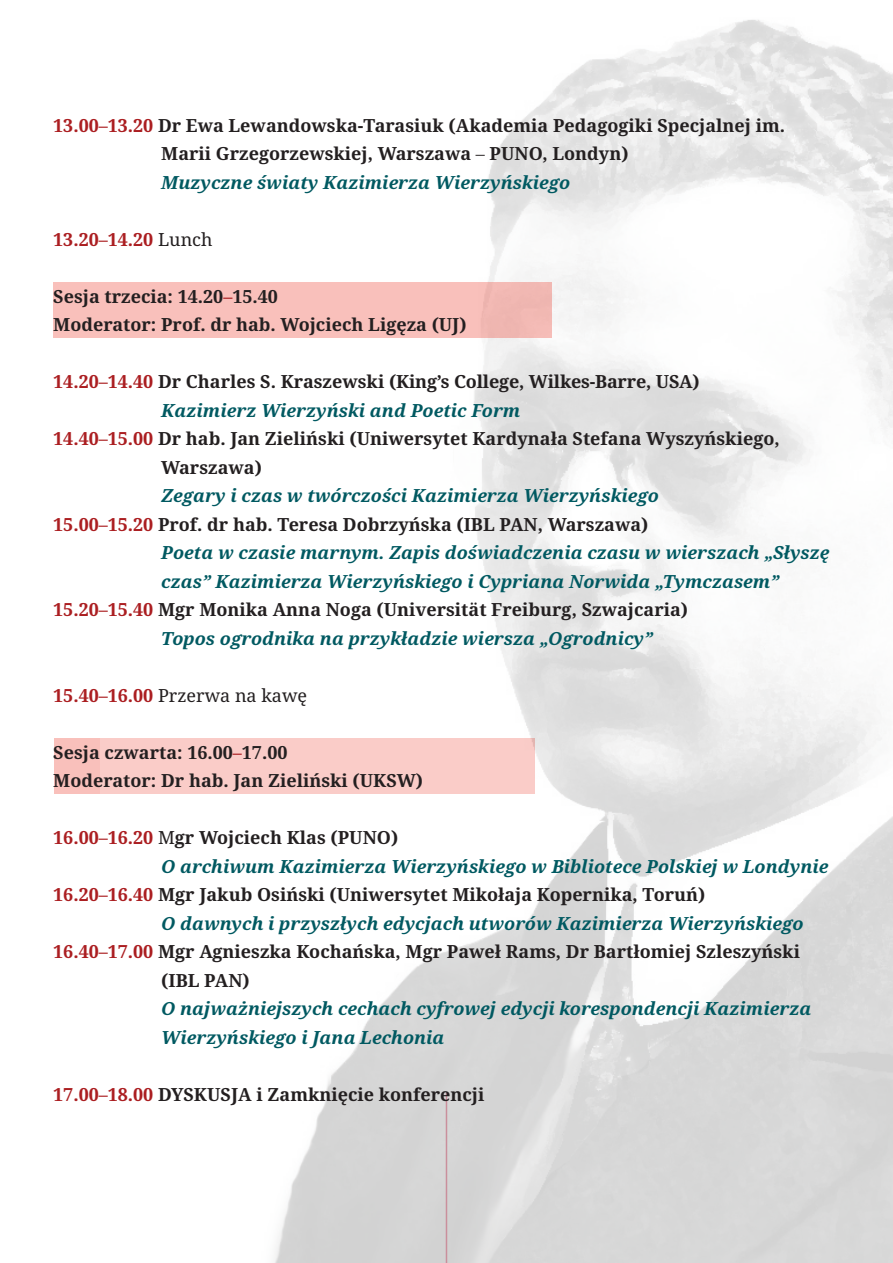
<style>
.page{position:relative;width:893px;height:1263px;background:#fff}
.page>*{position:absolute;margin:0;border:0;box-sizing:border-box;transform-origin:0 0}
.t1{font:700 18px/28.5px "Noto Serif";color:#231f20}
.t2{font:italic 700 18px/28.5px "Noto Serif";color:#005961}
.t3{font:18px "Noto Serif";color:#231f20}
.t4{font:700 18px "Noto Serif";color:#ab1e21}
.s1{color:#ab1e21}
.s2{font-weight:400}
.s3{font-style:italic;color:#005961}
.s4{font-weight:400;color:#231f20}
.s5{font-weight:700;color:#ab1e21}
</style>
<div class="page">
<div style="left:54px;top:738px;width:480px;height:56px;background:#f9c0bb"></div>
<img style="left:100px;top:20px;width:793px;height:1243px">
<hr style="left:446px;top:1093px;width:1px;height:170px;background:#ca8f9c">
<div style="left:53px;top:282px;width:499px;height:56px;background:#f9c0bb"></div>
<p class="t1" style="left:161px;top:111px;width:625px;text-indent:-108px"><span class="s1">13.00–13.20</span> Dr Ewa Lewandowska-Tarasiuk (Akademia Pedagogiki Specjalnej im.<br>Marii Grzegorzewskiej, Warszawa <span class="s2">–</span> PUNO, Londyn)<br><span class="s3">Muzyczne światy Kazimierza Wierzyńskiego</span></p>
<p class="t4" style="left:53px;top:226px;width:161px">13.20–14.20 <span class="s4">Lunch</span></p>
<p class="t1" style="left:53px;top:282px;width:415px">Sesja trzecia: 14.20<span class="s1">–</span>15.40<br>Moderator: Prof. dr hab. Wojciech Ligęza (UJ)</p>
<p class="t1" style="left:53px;top:368px;width:648px"><span class="s1">14.20–14.40</span> Dr Charles S. Kraszewski (King’s College, Wilkes-Barre, USA)</p>
<p class="t2" style="left:161px;top:396px;width:361px">Kazimierz Wierzyński and Poetic Form</p>
<p class="t1" style="left:53px;top:425px;width:728px"><span class="s1">14.40–15.00</span> Dr hab. Jan Zieliński (Uniwersytet Kardynała Stefana Wyszyńskiego,</p>
<p class="t1" style="left:161px;top:453px;width:102px">Warszawa)</p>
<p class="t2" style="left:161px;top:482px;width:499px">Zegary i czas w twórczości Kazimierza Wierzyńskiego</p>
<p class="t1" style="left:53px;top:510px;width:597px"><span class="s1">15.00–15.20</span> Prof. dr hab. Teresa Dobrzyńska (IBL PAN, Warszawa)</p>
<p class="t2" style="left:161px;top:539px;width:670px">Poeta w czasie marnym. Zapis doświadczenia czasu w wierszach „Słyszę</p>
<p class="t2" style="left:161px;top:567px;width:619px">czas” Kazimierza Wierzyńskiego i Cypriana Norwida „Tymczasem”</p>
<p class="t1" style="left:53px;top:596px;width:636px"><span class="s1">15.20–15.40</span> Mgr Monika Anna Noga (Universität Freiburg, Szwajcaria)</p>
<p class="t2" style="left:161px;top:624px;width:493px">Topos ogrodnika na przykładzie wiersza „Ogrodnicy”</p>
<p class="t3" style="left:53px;top:683px;width:255px"><span class="s5">15.40–16.00</span> Przerwa na kawę</p>
<p class="t1" style="left:53px;top:738px;width:371px">Sesja czwarta: 16.00<span class="s1">–</span>17.00<br>Moderator: Dr hab. Jan Zieliński (UKSW)</p>
<p class="t1" style="left:53px;top:824px;width:346px"><span class="s1">16.00–16.20</span> <span class="s2">M</span>gr Wojciech Klas (PUNO)</p>
<p class="t2" style="left:161px;top:852px;width:669px">O archiwum Kazimierza Wierzyńskiego w Bibliotece Polskiej w Londynie</p>
<p class="t1" style="left:53px;top:881px;width:654px"><span class="s1">16.20–16.40</span> Mgr Jakub Osiński (Uniwersytet Mikołaja Kopernika, Toruń)</p>
<p class="t2" style="left:161px;top:909px;width:644px">O dawnych i przyszłych edycjach utworów Kazimierza Wierzyńskiego</p>
<p class="t1" style="left:53px;top:938px;width:748px"><span class="s1">16.40–17.00</span> Mgr Agnieszka Kochańska, Mgr Paweł Rams, Dr Bartłomiej Szleszyński</p>
<p class="t1" style="left:161px;top:966px;width:90px">(IBL PAN)</p>
<p class="t2" style="left:161px;top:995px;width:652px">O najważniejszych cechach cyfrowej edycji korespondencji Kazimierza<br>Wierzyńskiego i Jana Lechonia</p>
<p class="t1" style="left:53px;top:1080px;width:433px"><span class="s1">17.00–18.00</span> DYSKUSJA i Zamknięcie konferencji</p>
</div>
